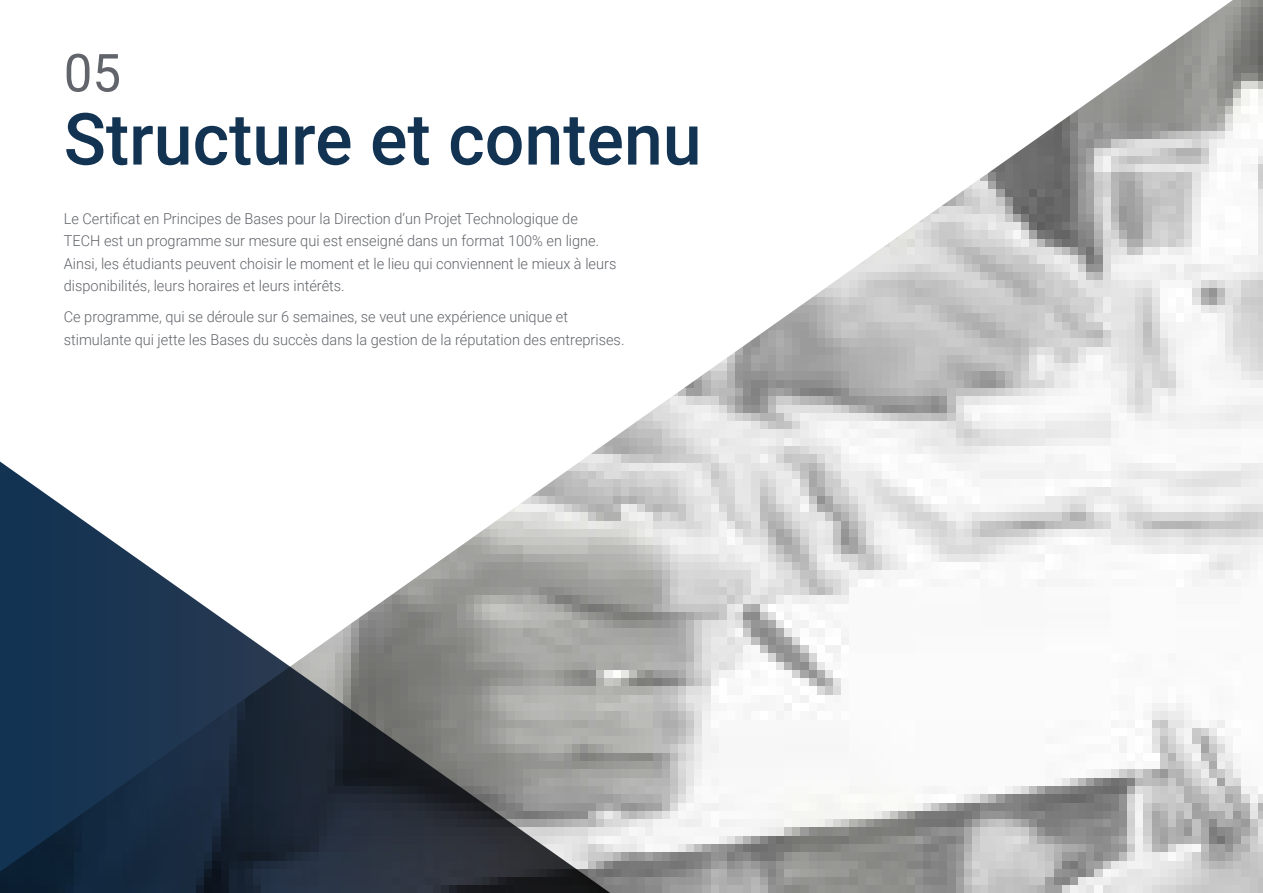
<style>
.page{position:relative;width:1263px;height:893px;background:#fff}
.page>*{position:absolute;margin:0;border:0;box-sizing:border-box;transform-origin:0 0}
.t1{font:500 72px "Roboto";color:#123352}
.t2{font:52.5px "Roboto";color:#61646a}
.t3{font:300 15px/22.5px "Roboto";color:#61646a}
</style>
<div class="page">
<img style="left:602px;top:0;width:661px;height:893px">
<svg style="left:0;top:446px;width:640px;height:447px"></svg>
<h2 class="t2" style="left:64px;top:36px;width:59px">05</h2>
<h1 class="t1" style="left:64px;top:89px;width:639px">Structure et contenu</h1>
<p class="t3" style="left:64px;top:207px;width:554px">Le Certificat en Principes de Bases pour la Direction d’un Projet Technologique de TECH est un programme sur mesure qui est enseigné dans un format 100% en ligne.<br>Ainsi, les étudiants peuvent choisir le moment et le lieu qui conviennent le mieux à leurs disponibilités, leurs horaires et leurs intérêts.</p>
<p class="t3" style="left:64px;top:305px;width:562px">Ce programme, qui se déroule sur 6 semaines, se veut une expérience unique et stimulante qui jette les Bases du succès dans la gestion de la réputation des entreprises.</p>
</div>
